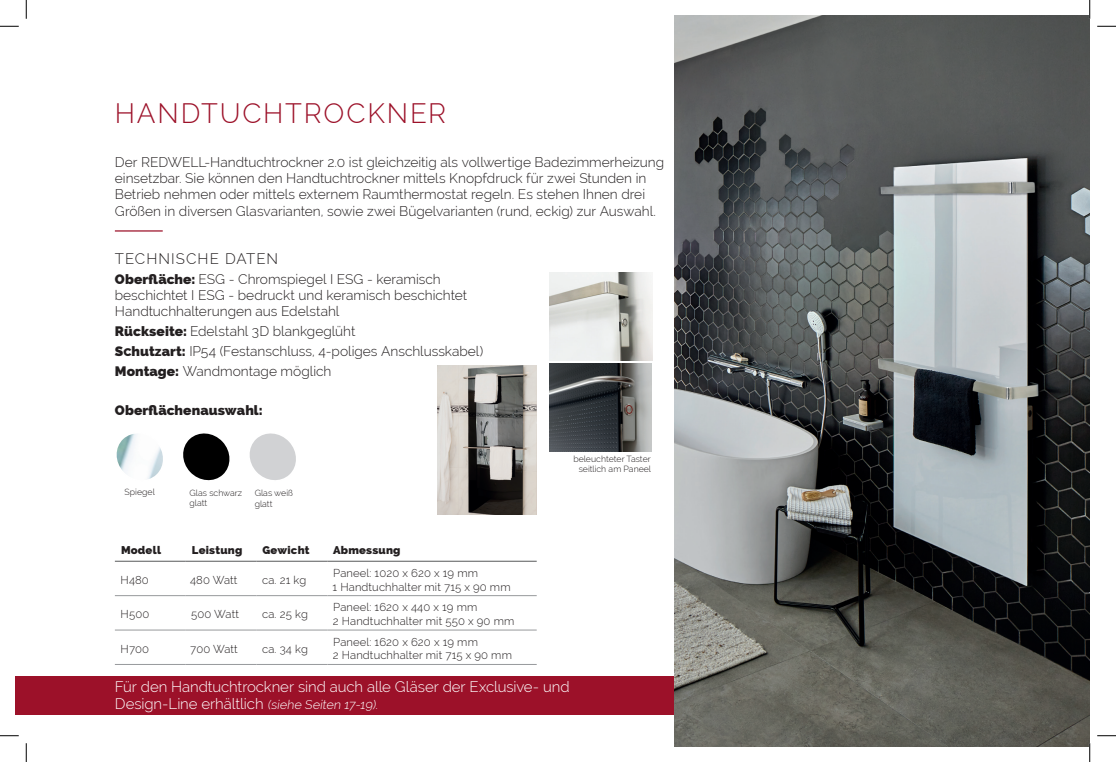
<style>
.page{position:relative;width:1116px;height:762px;background:#fff}
.page>*{position:absolute;margin:0;border:0;box-sizing:border-box;transform-origin:0 0}
.t1{font:300 27.5px "Raleway";letter-spacing:.065em;color:#9c1129}
.t2{font:300 15px/16px "Raleway";letter-spacing:-.005em;color:#fff}
.t3{font:300 15px "Raleway";letter-spacing:.065em;color:#231f20}
.t4{font:300 13.75px/16.2px "Raleway";color:#231f20}
.t5{font:800 13.75px "Raleway";letter-spacing:.005em;color:#231f20}
.t6{font:300 11.25px/13.8px "Raleway";letter-spacing:.01em;color:#231f20}
.t7{font:800 11.25px "Raleway";letter-spacing:.02em;color:#231f20}
.t8{font:300 8.75px/10.5px "Raleway";color:#231f20}
.s1{font-weight:800}
.s2{font-size:12.5px}
</style>
<div class="page">
<div style="left:16px;top:675px;width:659px;height:39px;background:#9c1129"></div>
<hr style="left:115px;top:595px;width:71px;height:1px;background:#97999c">
<hr style="left:186px;top:595px;width:71px;height:1px;background:#97999c">
<hr style="left:257px;top:595px;width:70px;height:1px;background:#97999c">
<hr style="left:327px;top:595px;width:209px;height:1px;background:#97999c">
<hr style="left:115px;top:629px;width:71px;height:1px;background:#97999c">
<hr style="left:186px;top:629px;width:71px;height:1px;background:#97999c">
<hr style="left:257px;top:629px;width:70px;height:1px;background:#97999c">
<hr style="left:327px;top:629px;width:209px;height:1px;background:#97999c">
<hr style="left:115px;top:663px;width:71px;height:1px;background:#97999c">
<hr style="left:186px;top:663px;width:71px;height:1px;background:#97999c">
<hr style="left:257px;top:663px;width:70px;height:1px;background:#97999c">
<hr style="left:327px;top:663px;width:209px;height:1px;background:#97999c">
<hr style="left:115px;top:560px;width:71px;height:1px;background:#57585a">
<hr style="left:186px;top:560px;width:71px;height:1px;background:#57585a">
<hr style="left:257px;top:560px;width:70px;height:1px;background:#57585a">
<hr style="left:327px;top:560px;width:209px;height:1px;background:#57585a">
<hr style="left:115px;top:230px;width:48px;height:1px;background:#9c1129">
<svg style="left:183px;top:433px;width:47px;height:48px"></svg>
<svg style="left:249px;top:433px;width:47px;height:47px"></svg>
<svg style="left:116px;top:434px;width:47px;height:45px"></svg>
<img style="left:675px;top:16px;width:414px;height:730px">
<img style="left:549px;top:363px;width:102px;height:88px">
<img style="left:549px;top:272px;width:103px;height:88px">
<img style="left:437px;top:366px;width:99px;height:148px">
<svg style="left:0;top:25px;width:19px;height:2px"></svg>
<svg style="left:1097px;top:25px;width:18px;height:2px"></svg>
<svg style="left:0;top:735px;width:19px;height:1px"></svg>
<svg style="left:1097px;top:735px;width:18px;height:1px"></svg>
<svg style="left:25px;top:0;width:2px;height:19px"></svg>
<svg style="left:25px;top:743px;width:2px;height:18px"></svg>
<svg style="left:1088px;top:0;width:2px;height:19px"></svg>
<svg style="left:1088px;top:742px;width:2px;height:19px"></svg>
<h1 class="t1" style="left:115px;top:97px;width:333px">HANDTUCHTROCKNER</h1>
<p class="t4" style="left:115px;top:154px;width:551px">Der REDWELL-Handtuchtrockner 2.0 ist gleichzeitig als vollwertige Badezimmerheizung einsetzbar. Sie können den Handtuchtrockner mittels Knopfdruck für zwei Stunden in Betrieb nehmen oder mittels externem Raumthermostat regeln. Es stehen Ihnen drei Größen in diversen Glasvarianten, sowie zwei Bügelvarianten (rund, eckig) zur Auswahl.</p>
<p class="t3" style="left:115px;top:250px;width:165px">TECHNISCHE DATEN</p>
<p class="t4" style="left:115px;top:270px;width:354px"><span class="s1">Oberfläche:</span> ESG - Chromspiegel I ESG - keramisch beschichtet I ESG - bedruckt und keramisch beschichtet<br>Handtuchhalterungen aus Edelstahl</p>
<p class="t4" style="left:115px;top:321px;width:370px;line-height:19.8px"><span class="s1">Rückseite:</span> Edelstahl 3D blankgeglüht<br><span class="s1">Schutzart:</span> IP54 (Festanschluss, 4-poliges Anschlusskabel)<br><span class="s1">Montage:</span> Wandmontage möglich</p>
<p class="t5" style="left:115px;top:402px;width:149px">Oberflächenauswahl:</p>
<p class="t8" style="left:125px;top:486px;width:32px">Spiegel</p>
<p class="t8" style="left:190px;top:487px;width:54px">Glas schwarz glatt</p>
<p class="t8" style="left:255px;top:488px;width:40px">Glas weiß glatt</p>
<p class="t7" style="left:121px;top:543px;width:42px">Modell</p>
<p class="t7" style="left:192px;top:543px;width:52px">Leistung</p>
<p class="t7" style="left:262px;top:543px;width:49px">Gewicht</p>
<p class="t7" style="left:333px;top:543px;width:69px">Abmessung</p>
<p class="t6" style="left:121px;top:572px;width:30px">H480</p>
<p class="t6" style="left:190px;top:572px;width:49px">480 Watt</p>
<p class="t6" style="left:262px;top:572px;width:46px">ca. 21 kg</p>
<p class="t6" style="left:332px;top:565px;width:179px">Paneel: 1020 x 620 x 19 mm<br>1 Handtuchhalter mit 715 x 90 mm</p>
<p class="t6" style="left:121px;top:607px;width:30px">H500</p>
<p class="t6" style="left:191px;top:607px;width:49px">500 Watt</p>
<p class="t6" style="left:262px;top:607px;width:47px">ca. 25 kg</p>
<p class="t6" style="left:333px;top:600px;width:183px">Paneel: 1620 x 440 x 19 mm<br>2 Handtuchhalter mit 550 x 90 mm</p>
<p class="t6" style="left:121px;top:641px;width:30px">H700</p>
<p class="t6" style="left:190px;top:641px;width:49px">700 Watt</p>
<p class="t6" style="left:262px;top:641px;width:47px">ca. 34 kg</p>
<p class="t6" style="left:333px;top:634px;width:181px">Paneel: 1620 x 620 x 19 mm<br>2 Handtuchhalter mit 715 x 90 mm</p>
<p class="t8" style="left:573px;top:453px;width:79px;line-height:10px;text-align:right">beleuchteter Taster seitlich am Paneel</p>
<p class="t2" style="left:115px;top:678px;width:456px">Für den Handtuchtrockner sind auch alle Gläser der Exclusive- und<br>Design-Line erhältlich <span class="s2">(sieheSeiten17-19).</span></p>
</div>
